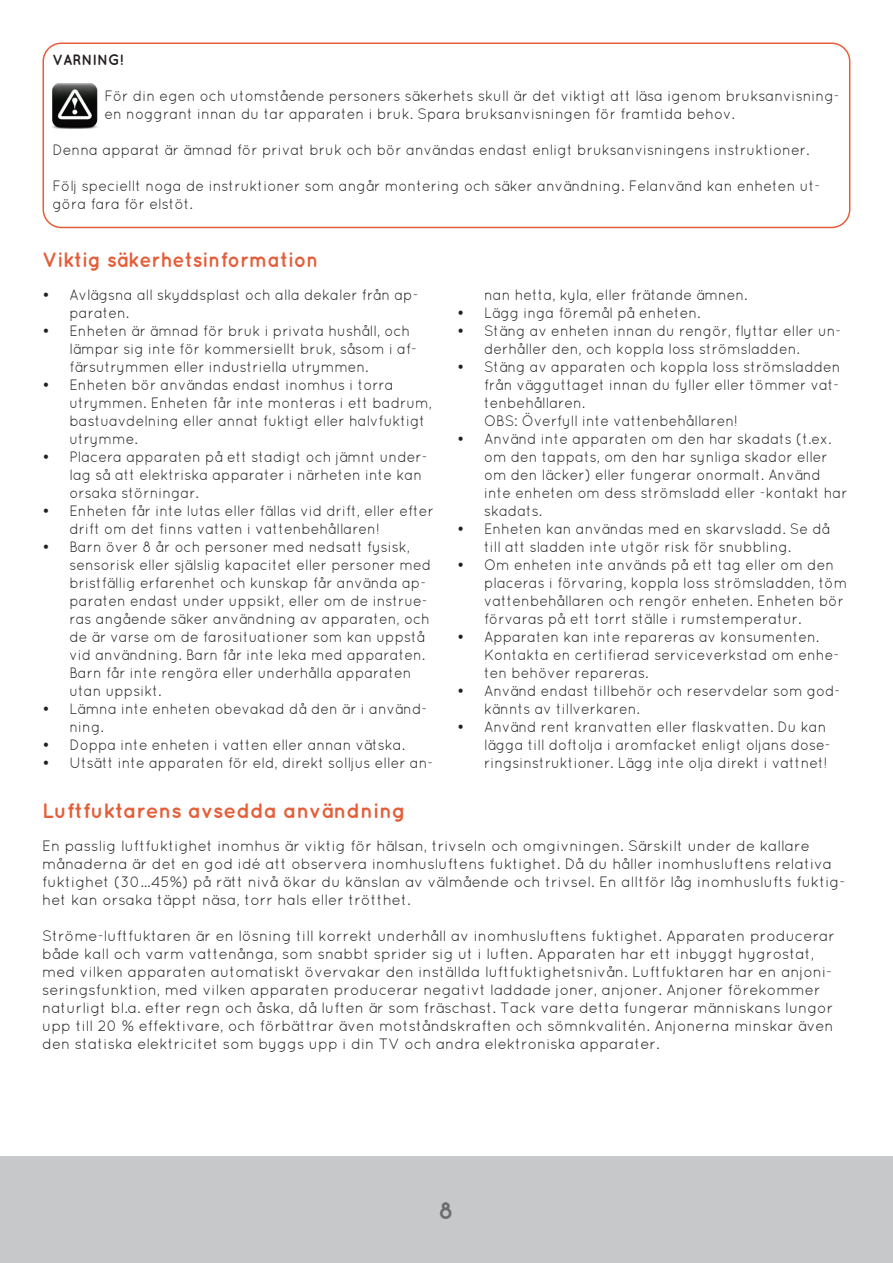
<style>
.page{position:relative;width:893px;height:1263px;background:#fff}
.page>*{position:absolute;margin:0;border:0;box-sizing:border-box;transform-origin:0 0}
.t1{font:700 24px "Quicksand";color:#6c6d70}
.t2{font:700 21px "Quicksand";color:#e45e39}
.t3{font:700 21px "Quicksand";color:#e45e39;scale:.95 1}
.t4{font:15px/18px "Quicksand";color:#231f20;scale:.95 1}
.t5{font:15px/18px "Quicksand";color:#231f20}
.t6{font:15px/18px "Quicksand";color:#231f20;scale:.96 1}
.t7{font:700 15px "Quicksand";color:#231f20;scale:.96 1}
.s1{font-weight:700}
</style>
<div class="page">
<div style="left:0;top:1157px;width:893px;height:106px;background:#c7c8ca"></div>
<div style="left:43px;top:43px;width:807px;height:185px;border:2px solid #e45e39;border-radius:18px"></div>
<img style="left:52px;top:83px;width:46px;height:45px">
<p class="t7" style="left:52px;top:51px;width:76px">VARNING!</p>
<p class="t6" style="left:104px;top:86px;width:768px">För din egen och utomstående personers säkerhets skull är det viktigt att läsa igenom bruksanvisning&shy;en noggrant innan du tar apparaten i bruk. Spara bruksanvisningen för framtida behov.</p>
<p class="t6" style="left:52px;top:140px;width:790px">Denna apparat är ämnad för privat bruk och bör användas endast enligt bruksanvisningens instruktioner.</p>
<p class="t6" style="left:52px;top:176px;width:801px">Följ speciellt noga de instruktioner som angår montering och säker användning. Felanvänd kan enheten ut&shy;göra fara för elstöt.</p>
<p class="t3" style="left:43px;top:247px;width:292px">Viktig säkerhetsinformation</p>
<p class="t4" style="left:70px;top:285px;width:369px;text-indent:-27px"><span class="s1">•</span> Avlägsna all skyddsplast och alla dekaler från ap&shy;paraten.</p>
<p class="t4" style="left:70px;top:321px;width:367px;text-indent:-27px"><span class="s1">•</span> Enheten är ämnad för bruk i privata hushåll, och lämpar sig inte för kommersiellt bruk, såsom i af&shy;färsutrymmen eller industriella utrymmen.</p>
<p class="t4" style="left:70px;top:375px;width:383px;text-indent:-27px"><span class="s1">•</span> Enheten bör användas endast inomhus i torra utrymmen. Enheten får inte monteras i ett badrum, bastuavdelning eller annat fuktigt eller halvfuktigt utrymme.</p>
<p class="t4" style="left:70px;top:447px;width:378px;text-indent:-27px"><span class="s1">•</span> Placera apparaten på ett stadigt och jämnt under&shy;lag så att elektriska apparater i närheten inte kan orsaka störningar.</p>
<p class="t4" style="left:70px;top:501px;width:385px;text-indent:-27px"><span class="s1">•</span> Enheten får inte lutas eller fällas vid drift, eller efter drift om det finns vatten i vattenbehållaren!</p>
<p class="t4" style="left:70px;top:537px;width:382px;text-indent:-27px"><span class="s1">•</span> Barn över 8 år och personer med nedsatt fysisk, sensorisk eller själslig kapacitet eller personer med bristfällig erfarenhet och kunskap får använda ap&shy;paraten endast under uppsikt, eller om de instrue&shy;ras angående säker användning av apparaten, och de är varse om de farosituationer som kan uppstå vid användning. Barn får inte leka med apparaten.<br>Barn får inte rengöra eller underhålla apparaten utan uppsikt.</p>
<p class="t4" style="left:70px;top:699px;width:378px;text-indent:-27px"><span class="s1">•</span> Lämna inte enheten obevakad då den är i använd&shy;ning.</p>
<p class="t4" style="left:43px;top:735px;width:383px"><span class="s1">•</span> Doppa inte enheten i vatten eller annan vätska.</p>
<p class="t4" style="left:43px;top:753px;width:413px"><span class="s1">•</span> Utsätt inte apparaten för eld, direkt solljus eller an-</p>
<p class="t4" style="left:484px;top:285px;width:279px">nan hetta, kyla, eller frätande ämnen.</p>
<p class="t4" style="left:457px;top:303px;width:258px"><span class="s1">•</span> Lägg inga föremål på enheten.</p>
<p class="t4" style="left:484px;top:321px;width:378px;text-indent:-27px"><span class="s1">•</span> Stäng av enheten innan du rengör, flyttar eller un&shy;derhåller den, och koppla loss strömsladden.</p>
<p class="t4" style="left:484px;top:357px;width:377px;text-indent:-27px"><span class="s1">•</span> Stäng av apparaten och koppla loss strömsladden från vägguttaget innan du fyller eller tömmer vat&shy;tenbehållaren.<br>OBS: Överfyll inte vattenbehållaren!</p>
<p class="t4" style="left:484px;top:429px;width:384px;text-indent:-27px"><span class="s1">•</span> Använd inte apparaten om den har skadats (t.ex. om den tappats, om den har synliga skador eller om den läcker) eller fungerar onormalt. Använd inte enheten om dess strömsladd eller -kontakt har skadats.</p>
<p class="t4" style="left:484px;top:519px;width:366px;text-indent:-27px"><span class="s1">•</span> Enheten kan användas med en skarvsladd. Se då till att sladden inte utgör risk för snubbling.</p>
<p class="t4" style="left:484px;top:555px;width:384px;text-indent:-27px"><span class="s1">•</span> Om enheten inte används på ett tag eller om den placeras i förvaring, koppla loss strömsladden, töm vattenbehållaren och rengör enheten. Enheten bör förvaras på ett torrt ställe i rumstemperatur.</p>
<p class="t4" style="left:484px;top:627px;width:375px;text-indent:-27px"><span class="s1">•</span> Apparaten kan inte repareras av konsumenten.<br>Kontakta en certifierad serviceverkstad om enhe&shy;ten behöver repareras.</p>
<p class="t4" style="left:484px;top:681px;width:376px;text-indent:-27px"><span class="s1">•</span> Använd endast tillbehör och reservdelar som god&shy;kännts av tillverkaren.</p>
<p class="t4" style="left:484px;top:717px;width:366px;text-indent:-27px"><span class="s1">•</span> Använd rent kranvatten eller flaskvatten. Du kan lägga till doftolja i aromfacket enligt oljans dose&shy;ringsinstruktioner. Lägg inte olja direkt i vattnet!</p>
<p class="t2" style="left:42px;top:798px;width:365px">Luftfuktarens avsedda användning</p>
<p class="t5" style="left:42px;top:837px;width:805px">En passlig luftfuktighet inomhus är viktig för hälsan, trivseln och omgivningen. Särskilt under de kallare månaderna är det en god idé att observera inomhusluftens fuktighet. Då du håller inomhusluftens relativa fuktighet (30...45%) på rätt nivå ökar du känslan av välmående och trivsel. En alltför låg inomhuslufts fuktig&shy;het kan orsaka täppt näsa, torr hals eller trötthet.</p>
<p class="t5" style="left:42px;top:927px;width:794px">Ströme-luftfuktaren är en lösning till korrekt underhåll av inomhusluftens fuktighet. Apparaten producerar både kall och varm vattenånga, som snabbt sprider sig ut i luften. Apparaten har ett inbyggt hygrostat, med vilken apparaten automatiskt övervakar den inställda luftfuktighetsnivån. Luftfuktaren har en anjoni&shy;seringsfunktion, med vilken apparaten producerar negativt laddade joner, anjoner. Anjoner förekommer naturligt bl.a. efter regn och åska, då luften är som fräschast. Tack vare detta fungerar människans lungor upp till 20 % effektivare, och förbättrar även motståndskraften och sömnkvalitén. Anjonerna minskar även den statiska elektricitet som byggs upp i din TV och andra elektroniska apparater.</p>
<h1 class="t1" style="left:439px;top:1196px;width:17px">8</h1>
</div>
